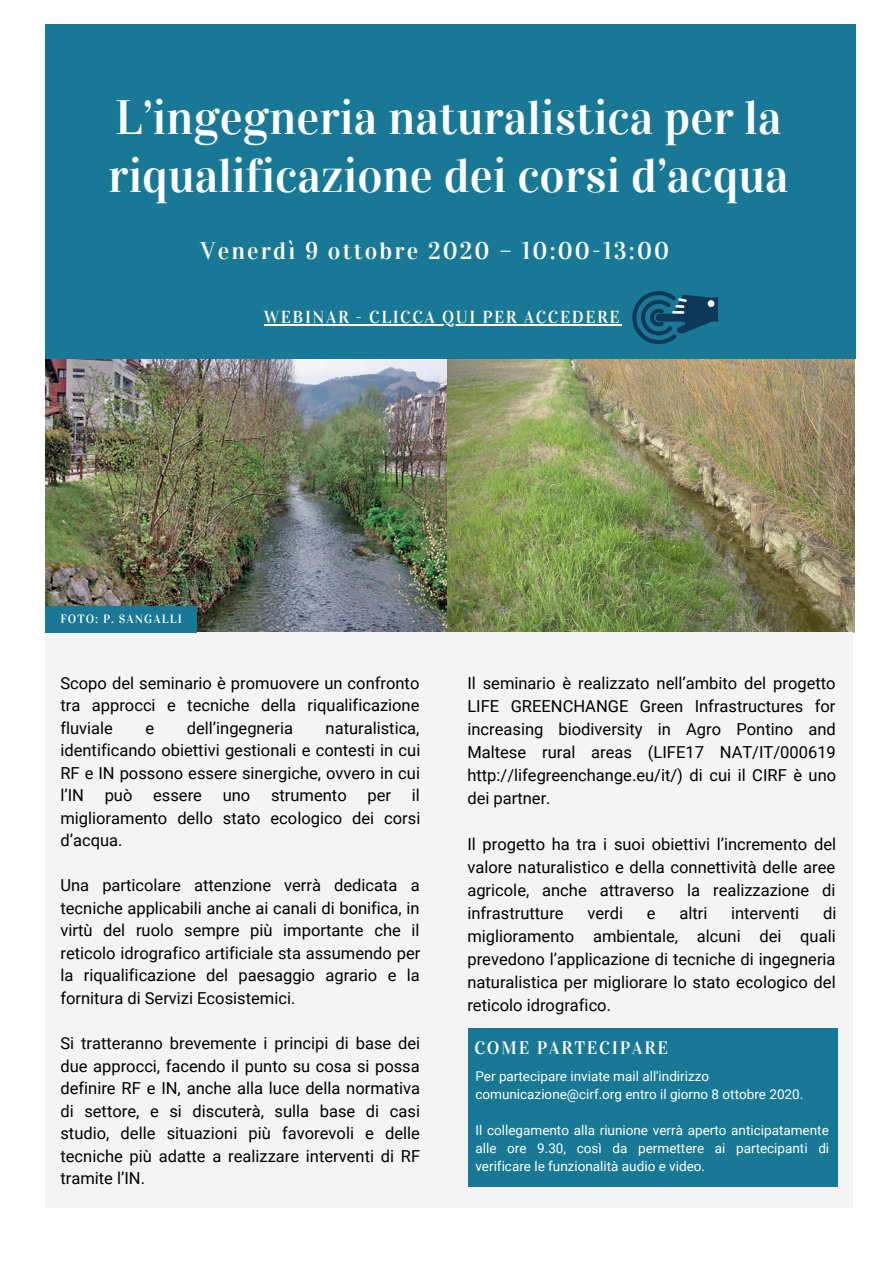
<style>
.page{position:relative;width:894px;height:1264px;background:#fff}
.page>*{position:absolute;margin:0;border:0;box-sizing:border-box;transform-origin:0 0}
.t1{font:48px/58.5px "Vidaloka";color:#fff}
.t2{font:24px "Vidaloka";letter-spacing:.09em;color:#fff}
.t3{font:18px "Vidaloka";letter-spacing:.09em;color:#fff}
.t4{font:17.25px "Vidaloka";letter-spacing:.09em;color:#fff}
.t5{font:16.5px/22.5px "Roboto";color:#000;text-align:justify}
.t6{font:13.5px/18.1px "Roboto";color:#fff}
.t7{font:12px "Vidaloka";letter-spacing:.09em;color:#fff}
</style>
<div class="page">
<img style="left:45px;top:359px;width:402px;height:273px">
<img style="left:447px;top:359px;width:406px;height:273px">
<div style="left:45px;top:24px;width:810px;height:335px;background:#187895"></div>
<div style="left:45px;top:632px;width:807px;height:575px;background:#f4f4f4"></div>
<div style="left:468px;top:1027px;width:369px;height:159px;background:#187895"></div>
<svg style="left:632px;top:291px;width:85px;height:53px"></svg>
<hr style="left:264px;top:324px;width:357px;height:1px;background:#fff">
<div style="left:45px;top:606px;width:151px;height:26px;background:#187895"></div>
<h1 class="t1" style="left:108px;top:88px;width:682px">L’ingegneria naturalistica per la riqualificazione dei corsi d’acqua</h1>
<h2 class="t2" style="left:200px;top:237px;width:470px">Venerdì 9 ottobre 2020 – 10:00-13:00</h2>
<p class="t4" style="left:264px;top:307px;width:357px">WEBINAR - CLICCA QUI PER ACCEDERE</p>
<p class="t7" style="left:60px;top:611px;width:123px">FOTO: P. SANGALLI</p>
<p class="t5" style="left:60px;top:671px;width:360px">Scopo del seminario è promuovere un confronto tra approcci e tecniche della riqualificazione fluviale</p>
<p class="t5" style="left:60px;top:716px;width:361px;text-indent:265px">naturalistica, identificando obiettivi gestionali e contesti in cui RF e IN possono essere sinergiche, ovvero in cui l’IN</p>
<p class="t5" style="left:145px;top:716px;width:10px">e</p>
<p class="t5" style="left:187px;top:716px;width:108px">dell’ingegneria</p>
<p class="t5" style="left:60px;top:784px;width:361px;text-indent:351px">il miglioramento dello stato ecologico dei corsi d’acqua.</p>
<p class="t5" style="left:60px;top:874px;width:361px">Una particolare attenzione verrà dedicata a tecniche applicabili anche ai canali di bonifica, in virtù del ruolo sempre più importante che il reticolo idrografico artificiale sta assumendo per la riqualificazione del paesaggio agrario e la fornitura di Servizi Ecosistemici.</p>
<p class="t5" style="left:60px;top:1032px;width:361px">Si tratteranno brevemente i principi di base dei due approcci, facendo il punto su cosa si possa definire RF e IN, anche alla luce della normativa di settore, e si discuterà, sulla base di casi studio, delle situazioni più favorevoli e delle tecniche più adatte a realizzare interventi di RF tramite l’IN.</p>
<p class="t5" style="left:105px;top:784px;width:29px">può</p>
<p class="t5" style="left:153px;top:784px;width:50px">essere</p>
<p class="t5" style="left:223px;top:784px;width:29px">uno</p>
<p class="t5" style="left:271px;top:784px;width:77px">strumento</p>
<p class="t5" style="left:367px;top:784px;width:25px">per</p>
<p class="t5" style="left:467px;top:671px;width:370px;line-height:23px">Il seminario è realizzato nell’ambito del progetto LIFE GREENCHANGE Green Infrastructures for increasing biodiversity in Agro Pontino and Maltese rural areas (LIFE17 NAT/IT/000619 http://lifegreenchange.eu/it/) di cui il CIRF è uno dei partner.</p>
<p class="t5" style="left:467px;top:832px;width:370px;line-height:23px">Il progetto ha tra i suoi obiettivi l’incremento del valore naturalistico e della connettività delle aree agricole, anche attraverso la realizzazione di infrastrutture</p>
<p class="t5" style="left:467px;top:901px;width:370px;line-height:23px;text-indent:355px">di miglioramento ambientale, alcuni dei quali prevedono l’applicazione di tecniche di ingegneria naturalistica per migliorare lo stato ecologico del reticolo idrografico.</p>
<p class="t5" style="left:587px;top:901px;width:37px">verdi</p>
<p class="t5" style="left:646px;top:901px;width:10px">e</p>
<p class="t5" style="left:679px;top:901px;width:29px">altri</p>
<p class="t5" style="left:731px;top:901px;width:70px">interventi</p>
<p class="t3" style="left:474px;top:1036px;width:195px">COME PARTECIPARE</p>
<p class="t6" style="left:475px;top:1067px;width:329px">Per partecipare inviate mail all'indirizzo comunicazione@cirf.org entro il giorno 8 ottobre 2020.</p>
<p class="t6" style="left:475px;top:1121px;width:355px;text-align:justify">Il collegamento alla riunione verrà aperto anticipatamente alle ore 9.30, così da permettere ai partecipanti di verificare le funzionalità audio e video.</p>
</div>
